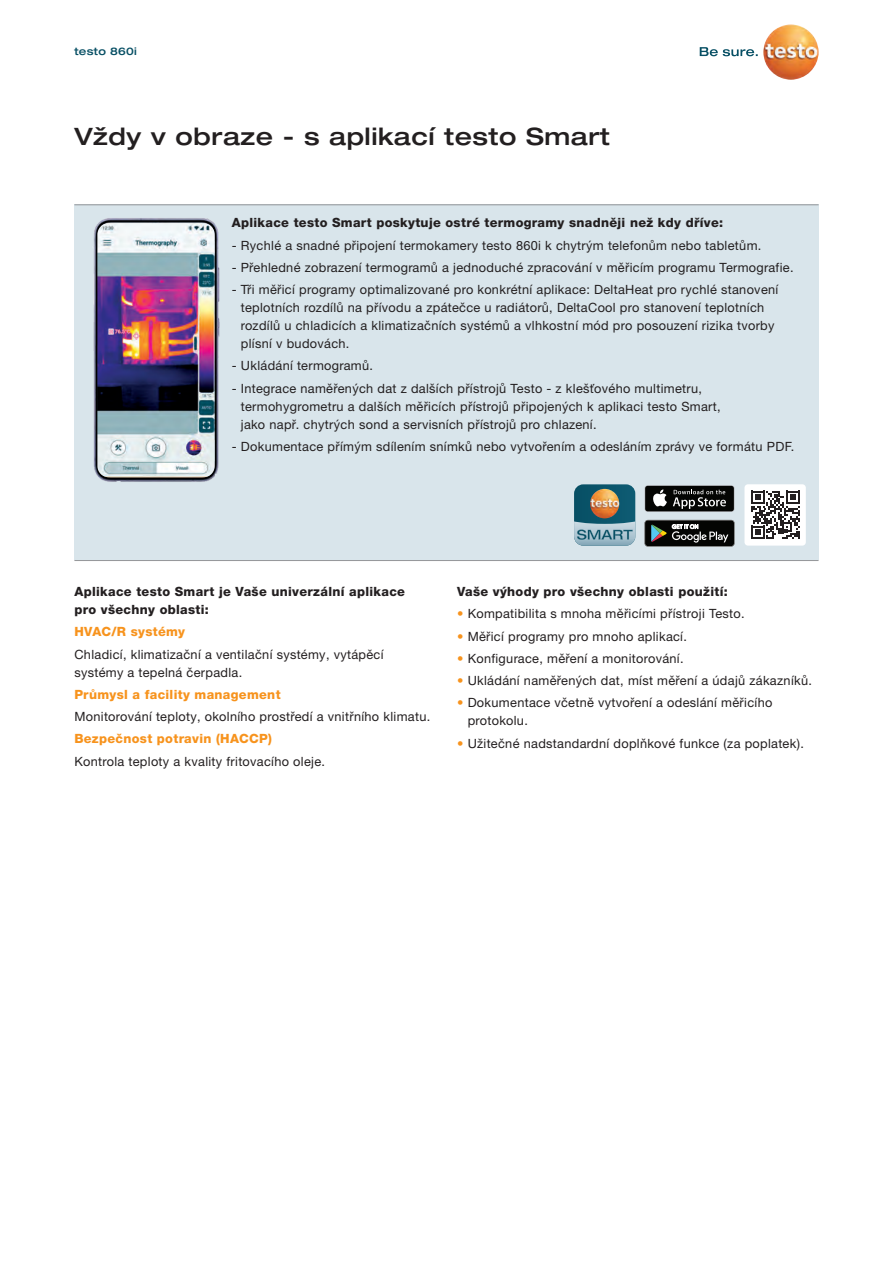
<style>
.page{position:relative;width:893px;height:1263px;background:#fff}
.page>*{position:absolute;margin:0;border:0;box-sizing:border-box;transform-origin:0 0}
.t1{font:500 expanded 24px "Helvetica Neue LTW1 G";letter-spacing:.025em;color:#231f20}
.t2{font:12.75px/18px "Helvetica Neue LTW1 G";letter-spacing:.025em;color:#231f20}
.t3{font:800 12.75px/18px "Helvetica Neue LTW1 G";letter-spacing:.025em;color:#231f20}
.t4{font:800 12.75px "Helvetica Neue LTW1 G";letter-spacing:.025em;color:#f7931d}
.t5{font:500 expanded 10.5px "Helvetica Neue LTW1 G";letter-spacing:.025em;color:#074f64}
.s1{color:#f7931d}
</style>
<div class="page">
<svg style="left:700px;top:47px;width:58px;height:9px"></svg>
<img style="left:763px;top:24px;width:56px;height:56px;border-radius:28px">
<div style="left:74px;top:204px;width:745px;height:356px;background:#d9e5eb"></div>
<hr style="left:74px;top:204px;width:745px;height:1px;background:#939598">
<hr style="left:74px;top:560px;width:745px;height:1px;background:#939598">
<img style="left:93px;top:218px;width:127px;height:104px">
<img style="left:93px;top:322px;width:127px;height:160px">
<img style="left:97px;top:223px;width:118px;height:254px">
<svg style="left:574px;top:484px;width:61px;height:62px;background:#668589"></svg>
<div style="left:744px;top:484px;width:62px;height:62px;background:#fff;border-radius:3px"></div>
<svg style="left:751px;top:491px;width:48px;height:48px"></svg>
<svg style="left:645px;top:520px;width:89px;height:26px;background:#2e312e"></svg>
<svg style="left:645px;top:485px;width:89px;height:27px"></svg>
<div style="left:645px;top:486px;width:89px;height:25px;background:#040503;border-radius:3px"></div>
<svg style="left:653px;top:489px;width:14px;height:17px"></svg>
<svg style="left:673px;top:490px;width:53px;height:19px"></svg>
<p class="t5" style="left:74px;top:44px;width:64px">testo 860i</p>
<h1 class="t1" style="left:74px;top:121px;width:537px">Vždy v obraze - s aplikací testo Smart</h1>
<p class="t3" style="left:232px;top:214px;width:493px">Aplikace testo Smart poskytuje ostré termogramy snadněji než kdy dříve:</p>
<p class="t2" style="left:232px;top:236px;width:531px">- Rychlé a snadné připojení termokamery testo 860i k chytrým telefonům nebo tabletům.</p>
<p class="t2" style="left:232px;top:258px;width:563px">- Přehledné zobrazení termogramů a jednoduché zpracování v měřicím programu Termografie.</p>
<p class="t2" style="left:241px;top:280px;width:539px;text-indent:-9px">- Tři měřicí programy optimalizované pro konkrétní aplikace: DeltaHeat pro rychlé stanovení teplotních rozdílů na přívodu a zpátečce u radiátorů, DeltaCool pro stanovení teplotních rozdílů u chladicích a klimatizačních systémů a vlhkostní mód pro posouzení rizika tvorby plísní v budovách.</p>
<p class="t2" style="left:232px;top:357px;width:143px">- Ukládání termogramů.</p>
<p class="t2" style="left:241px;top:379px;width:481px;text-indent:-9px">- Integrace naměřených dat z dalších přístrojů Testo - z klešťového multimetru, termohygrometru a dalších měřicích přístrojů připojených k aplikaci testo Smart, jako např. chytrých sond a servisních přístrojů pro chlazení.</p>
<p class="t2" style="left:232px;top:437px;width:564px">- Dokumentace přímým sdílením snímků nebo vytvořením a odesláním zprávy ve formátu PDF.</p>
<p class="t3" style="left:74px;top:583px;width:332px">Aplikace testo Smart je Vaše univerzální aplikace pro všechny oblasti:</p>
<p class="t4" style="left:74px;top:624px;width:112px">HVAC/R systémy</p>
<p class="t2" style="left:74px;top:645px;width:311px">Chladicí, klimatizační a ventilační systémy, vytápěcí systémy a tepelná čerpadla.</p>
<p class="t4" style="left:74px;top:687px;width:208px">Průmysl a facility management</p>
<p class="t2" style="left:74px;top:708px;width:357px">Monitorování teploty, okolního prostředí a vnitřního klimatu.</p>
<p class="t4" style="left:74px;top:731px;width:199px">Bezpečnost potravin (HACCP)</p>
<p class="t2" style="left:74px;top:752px;width:252px">Kontrola teploty a kvality fritovacího oleje.</p>
<p class="t3" style="left:457px;top:583px;width:272px">Vaše výhody pro všechny oblasti použití:</p>
<p class="t2" style="left:457px;top:605px;width:289px"><span class="s1">•</span> Kompatibilita s mnoha měřicími přístroji Testo.</p>
<p class="t2" style="left:457px;top:627px;width:231px"><span class="s1">•</span> Měřicí programy pro mnoho aplikací.</p>
<p class="t2" style="left:457px;top:649px;width:228px"><span class="s1">•</span> Konfigurace, měření a monitorování.</p>
<p class="t2" style="left:457px;top:671px;width:356px"><span class="s1">•</span> Ukládání naměřených dat, míst měření a údajů zákazníků.</p>
<p class="t2" style="left:468px;top:694px;width:306px;text-indent:-11px"><span class="s1">•</span> Dokumentace včetně vytvoření a odeslání měřicího protokolu.</p>
<p class="t2" style="left:457px;top:734px;width:348px"><span class="s1">•</span> Užitečné nadstandardní doplňkové funkce (za poplatek).</p>
</div>
